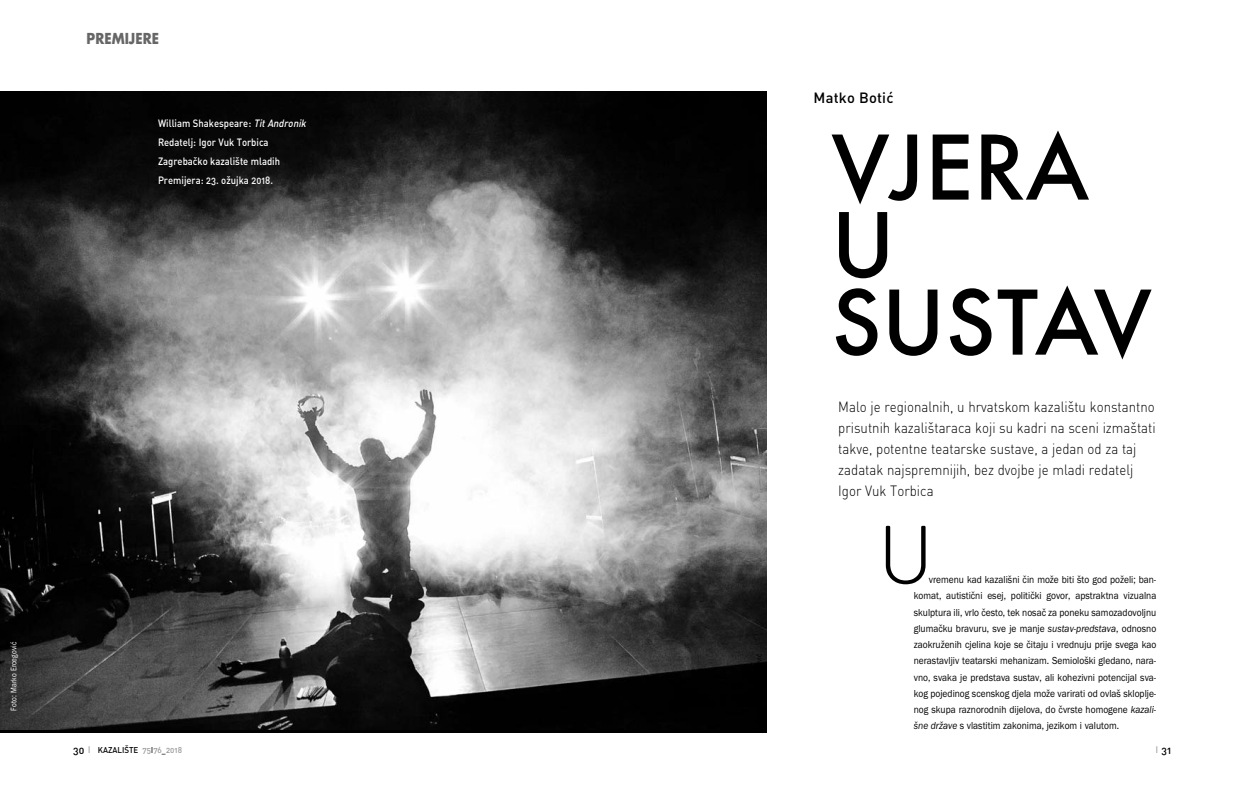
<style>
.page{position:relative;width:1245px;height:808px;background:#fff}
.page>*{position:absolute;margin:0;border:0;box-sizing:border-box;transform-origin:0 0}
.t1{font:500 86.25px/77.4px "Futura";color:#000}
.t2{font:81.45px "DIN Light Rounded";color:#000}
.t3{font:14.7px/21px "DIN Light Rounded";color:#000;scale:.9 1}
.t4{font:14.7px "DIN Medium Rounded";letter-spacing:.01em;color:#000}
.t5{font:700 14.7px "Futura";color:#666;scale:.9 1}
.t6{font:10.5px/16.2px "Franklin Gothic";color:#000;text-align:justify;scale:.9 1}
.t7{font:10.5px/18.9px "DIN Medium Rounded";color:#fff;scale:.9 1}
.t8{font:10.5px "DIN Medium Rounded";color:#000}
.t9{font:8.4px "DIN Medium Rounded";color:#000;scale:.95 1}
.t10{font:8.4px "Franklin Gothic";letter-spacing:.01em;color:#fff;scale:.85 1}
.s1{font-style:italic}
.s2{font-size:10.5px}
.s3{font-size:9.45px;color:#969696}
.s4{color:#999}
</style>
<div class="page">
<img style="left:0;top:92px;width:766px;height:636px">
<p class="t10" style="left:11px;top:710px;width:82px;rotate:-90deg">Foto: Marko Ercegović</p>
<h3 class="t5" style="left:87px;top:32px;width:82px">PREMIJERE</h3>
<p class="t7" style="left:158px;top:115px;width:168px">William Shakespeare: <span class="s1">Tit Andronik<br></span>Redatelj: Igor Vuk Torbica<br>Zagrebačko kazalište mladih<br>Premijera: 23. ožujka 2018.</p>
<h3 class="t4" style="left:814px;top:92px;width:81px">Matko Botić</h3>
<h1 class="t1" style="left:831px;top:131px;width:322px">VJERA<br>U<br>SUSTAV</h1>
<h3 class="t3" style="left:838px;top:398px;width:354px">Malo je regionalnih, u hrvatskom kazalištu konstantno prisutnih kazalištaraca koji su kadri na sceni izmaštati takve, potentne teatarske sustave, a jedan od za taj zadatak najspremnijih, bez dvojbe je mladi redatelj Igor Vuk Torbica</h3>
<h2 class="t2" style="left:878px;top:525px;width:58px">U</h2>
<p class="t6" style="left:914px;top:572px;width:271px;text-indent:15px">vremenu kad kazališni čin može biti što god poželi; ban&shy;komat, autistični esej, politički govor, apstraktna vizualna skulptura ili, vrlo često, tek nosač za poneku samozadovoljnu glumačku bravuru, sve je manje <span class="s1">sustav-predstava</span>, odnosno zaokruženih cjelina koje se čitaju i vrednuju prije svega kao nerastavljiv teatarski mehanizam. Semiološki gledano, nara&shy;vno, svaka je predstava sustav, ali kohezivni potencijal sva&shy;kog pojedinog scenskog djela može varirati od ovlaš skloplje&shy;nog skupa raznorodnih dijelova, do čvrste homogene <span class="s1">kazali&shy;šne države</span> s vlastitim zakonima, jezikom i valutom.</p>
<p class="t9" style="left:73px;top:746px;width:116px"><span class="s2">30</span> <span class="s3">I</span> KAZALIŠTE <span class="s4">75</span>I<span class="s4">76</span>_<span class="s4">2018</span></p>
<p class="t8" style="left:1155px;top:746px;width:17px"><span class="s3">I</span> 31</p>
</div>
